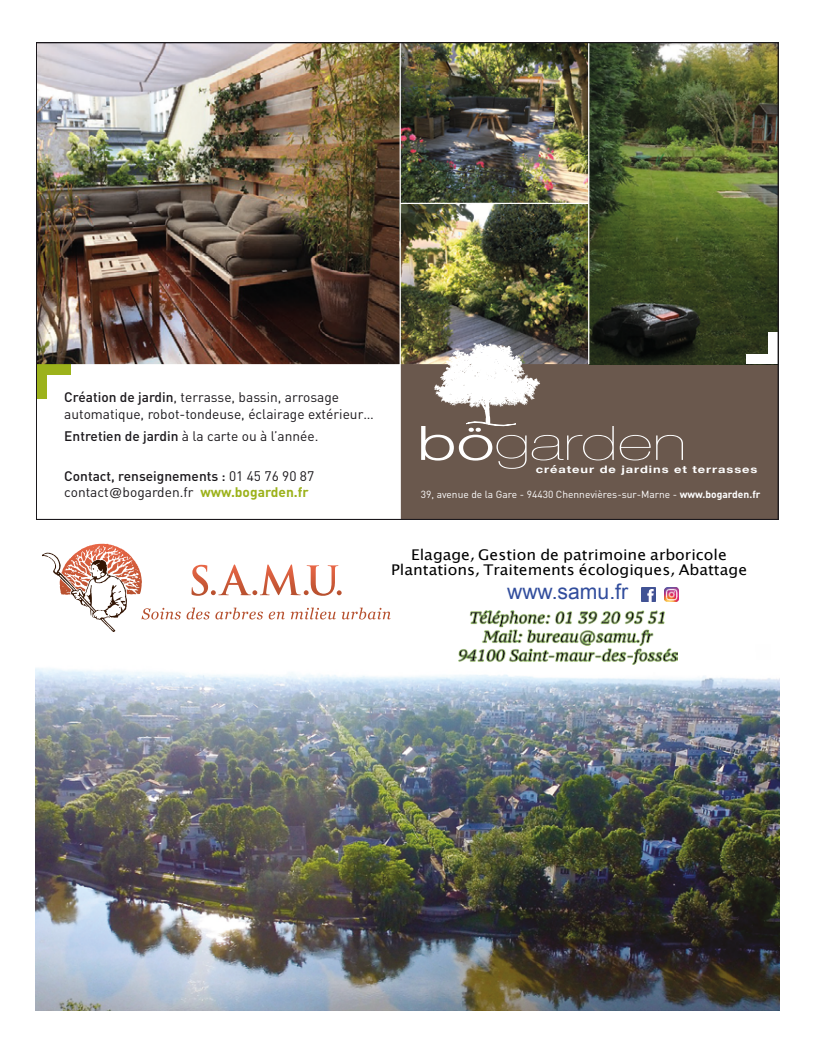
<style>
.page{position:relative;width:815px;height:1063px;background:#fff}
.page>*{position:absolute;margin:0;border:0;box-sizing:border-box;transform-origin:0 0}
.t1{font:21.12px "Arial";color:#314d9d}
.t2{font:14.75px "Lucida Grande";color:#000;scale:1.07 1}
.t3{font:13.75px/16.5px "DIN";color:#1b181c}
.t4{font:10.25px "DIN";color:#fff}
.t5{font:700 10.25px "Helvetica Neue";letter-spacing:.075em;color:#fff;scale:1.25 1}
.s1{font-weight:500}
.s2{font-family:"Helvetica"}
.s3{font-weight:700;color:#9cb21b}
.s4{font-weight:700}
.s5{font-family:"Raanana";font-weight:700}
</style>
<div class="page">
<img style="left:38px;top:45px;width:738px;height:319px">
<div style="left:400px;top:364px;width:378px;height:156px;background:#6a584d"></div>
<div style="left:36px;top:364px;width:11px;height:35px;background:#9cb21b"></div>
<div style="left:36px;top:364px;width:35px;height:10px;background:#9cb21b"></div>
<hr style="left:588px;top:43px;width:1px;height:321px;background:#fff">
<hr style="left:400px;top:43px;width:1px;height:477px;background:#fff">
<hr style="left:400px;top:203px;width:189px;height:1px;background:#fff">
<svg style="left:421px;top:342px;width:193px;height:127px"></svg>
<svg style="left:620px;top:435px;width:63px;height:25px"></svg>
<div style="left:746px;top:355px;width:32px;height:9px;background:#fff"></div>
<div style="left:769px;top:332px;width:9px;height:32px;background:#fff"></div>
<img style="left:35px;top:652px;width:745px;height:358px">
<img style="left:664px;top:587px;width:15px;height:15px">
<svg style="left:192px;top:564px;width:150px;height:32px"></svg>
<svg style="left:187px;top:608px;width:76px;height:11px"></svg>
<svg style="left:269px;top:612px;width:16px;height:7px"></svg>
<svg style="left:291px;top:608px;width:45px;height:11px"></svg>
<svg style="left:342px;top:608px;width:49px;height:11px"></svg>
<svg style="left:42px;top:544px;width:139px;height:88px"></svg>
<img style="left:458px;top:611px;width:219px;height:54px">
<img style="left:642px;top:587px;width:13px;height:14px">
<p class="t3" style="left:64px;top:389px;width:311px"><span class="s1">Création de jardin</span>, terrasse, bassin, arrosage automatique, robot-tondeuse, éclairage extérieur…</p>
<p class="t3" style="left:64px;top:428px;width:256px"><span class="s1">Entretien de jardin</span> à la carte ou à l’année.</p>
<p class="t3" style="left:64px;top:467px;width:251px"><span class="s1">Contact, renseignements :</span> 01 45 76 90 87 contact<span class="s2">@</span>bogarden.fr <span class="s3">www.bogarden.fr</span></p>
<p class="t5" style="left:536px;top:462px;width:179px">créateur de jardins et terrasses</p>
<p class="t4" style="left:421px;top:488px;width:341px">39, avenue de la Gare - 94430 Chennevières-sur-Marne - <span class="s4">www.bogarden.fr</span></p>
<p class="t2" style="left:411px;top:546px;width:297px">Elagage<span class="s5">,</span> Gestion de patrimoine arboricole</p>
<h1 class="t1" style="left:507px;top:578px;width:123px">www.samu.fr</h1>
<p class="t2" style="left:391px;top:561px;width:334px">Plantations<span class="s5">,</span> Traitements écologiques<span class="s5">,</span> Abattage</p>
</div>
